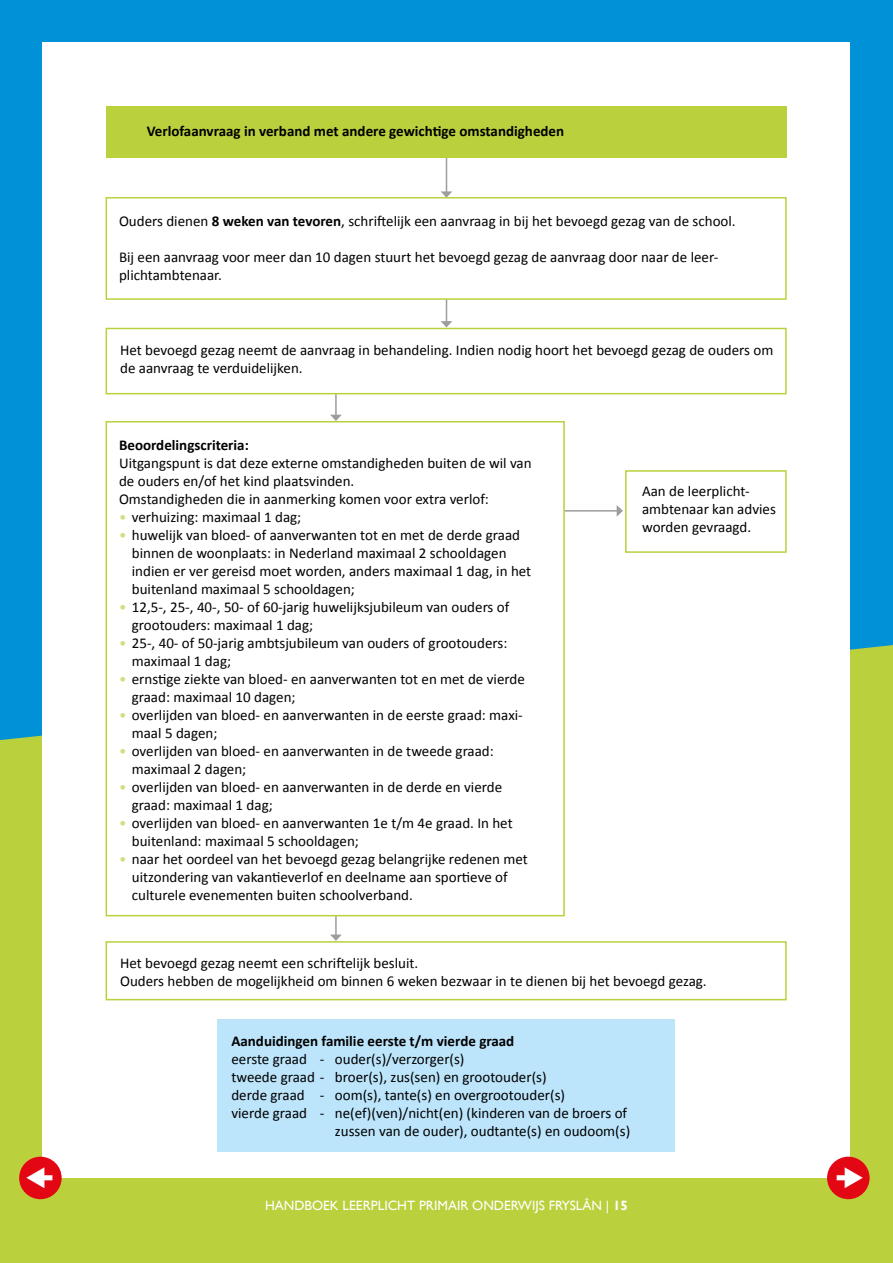
<style>
.page{position:relative;width:893px;height:1263px;background:#fff}
.page>*{position:absolute;margin:0;border:0;box-sizing:border-box;transform-origin:0 0}
.t1{font:15px/18px "Calibri";color:#000}
.t2{font:700 15px "Calibri";color:#000}
.t3{font:13.5px "Gill Sans";color:#fff}
.s1{font-weight:700}
.s2{color:#d2de81}
</style>
<div class="page">
<div style="left:0;top:0;width:893px;height:893px;background:#0091d7"></div>
<div style="left:0;top:645px;width:893px;height:618px;background:#bbd03d"></div>
<div style="left:43px;top:43px;width:807px;height:1135px;background:#fff"></div>
<div style="left:827px;top:1157px;width:43px;height:42px;background:#e30613;border-radius:50%"></div>
<div style="left:19px;top:1157px;width:43px;height:42px;background:#e30613;border-radius:50%"></div>
<hr style="left:446px;top:128px;width:1px;height:64px;background:#9d9d9c">
<svg style="left:441px;top:191px;width:11px;height:6px"></svg>
<hr style="left:446px;top:257px;width:1px;height:65px;background:#9d9d9c">
<svg style="left:441px;top:321px;width:11px;height:6px"></svg>
<hr style="left:335px;top:871px;width:2px;height:64px;background:#9d9d9c">
<svg style="left:330px;top:934px;width:12px;height:7px"></svg>
<hr style="left:335px;top:351px;width:2px;height:64px;background:#9d9d9c">
<svg style="left:330px;top:415px;width:12px;height:6px"></svg>
<hr style="left:553px;top:510px;width:64px;height:2px;background:#9d9d9c">
<svg style="left:617px;top:505px;width:6px;height:11px"></svg>
<div style="left:106px;top:106px;width:681px;height:51px;background:#bbd03d"></div>
<div style="left:106px;top:197px;width:681px;height:103px;background:#fff;border:2px solid #bbd03d"></div>
<div style="left:106px;top:328px;width:681px;height:66px;background:#fff;border:2px solid #bbd03d"></div>
<div style="left:106px;top:941px;width:681px;height:59px;background:#fff;border:2px solid #bbd03d"></div>
<div style="left:218px;top:1019px;width:457px;height:133px;background:#bce4fa"></div>
<div style="left:106px;top:421px;width:459px;height:495px;background:#fff;border:2px solid #bbd03d"></div>
<div style="left:625px;top:470px;width:162px;height:83px;background:#fff;border:2px solid #bbd03d"></div>
<p class="t2" style="left:147px;top:121px;width:419px">Verlofaanvraag in verband met andere gewichtige omstandigheden</p>
<p class="t1" style="left:119px;top:212px;width:618px">Ouders dienen <span class="s1">8 weken van tevoren</span>, schriftelijk een aanvraag in bij het bevoegd gezag van de school.</p>
<p class="t1" style="left:119px;top:248px;width:601px">Bij een aanvraag voor meer dan 10 dagen stuurt het bevoegd gezag de aanvraag door naar de leer&shy;plichtambtenaar.</p>
<p class="t1" style="left:120px;top:341px;width:655px">Het bevoegd gezag neemt de aanvraag in behandeling. Indien nodig hoort het bevoegd gezag de ouders om de aanvraag te verduidelijken.</p>
<p class="t2" style="left:119px;top:435px;width:131px">Beoordelingscriteria:</p>
<p class="t1" style="left:119px;top:454px;width:414px">Uitgangspunt is dat deze externe omstandigheden buiten de wil van de ouders en/of het kind plaatsvinden.</p>
<p class="t1" style="left:119px;top:490px;width:371px">Omstandigheden die in aanmerking komen voor extra verlof:</p>
<p class="t1" style="left:119px;top:508px;width:184px"><span class="s2">•</span> verhuizing: maximaal 1 dag;</p>
<p class="t1" style="left:132px;top:526px;width:401px;text-indent:-13px"><span class="s2">•</span> huwelijk van bloed- of aanverwanten tot en met de derde graad binnen de woonplaats: in Nederland maximaal 2 schooldagen indien er ver gereisd moet worden, anders maximaal 1 dag, in het buitenland maximaal 5 schooldagen;</p>
<p class="t1" style="left:132px;top:598px;width:379px;text-indent:-13px"><span class="s2">•</span> 12,5-, 25-, 40-, 50- of 60-jarig huwelijksjubileum van ouders of grootouders: maximaal 1 dag;</p>
<p class="t1" style="left:132px;top:634px;width:377px;text-indent:-13px"><span class="s2">•</span> 25-, 40- of 50-jarig ambtsjubileum van ouders of grootouders: maximaal 1 dag;</p>
<p class="t1" style="left:132px;top:670px;width:395px;text-indent:-13px"><span class="s2">•</span> ernstige ziekte van bloed- en aanverwanten tot en met de vierde graad: maximaal 10 dagen;</p>
<p class="t1" style="left:132px;top:706px;width:393px;text-indent:-13px"><span class="s2">•</span> overlijden van bloed- en aanverwanten in de eerste graad: maxi&shy;maal 5 dagen;</p>
<p class="t1" style="left:132px;top:742px;width:364px;text-indent:-13px"><span class="s2">•</span> overlijden van bloed- en aanverwanten in de tweede graad: maximaal 2 dagen;</p>
<p class="t1" style="left:132px;top:778px;width:372px;text-indent:-13px"><span class="s2">•</span> overlijden van bloed- en aanverwanten in de derde en vierde graad: maximaal 1 dag;</p>
<p class="t1" style="left:132px;top:814px;width:382px;text-indent:-13px"><span class="s2">•</span> overlijden van bloed- en aanverwanten 1e t/m 4e graad. In het buitenland: maximaal 5 schooldagen;</p>
<p class="t1" style="left:132px;top:850px;width:397px;text-indent:-13px"><span class="s2">•</span> naar het oordeel van het bevoegd gezag belangrijke redenen met uitzondering van vakantieverlof en deelname aan sportieve of culturele evenementen buiten schoolverband.</p>
<p class="t1" style="left:642px;top:482px;width:135px">Aan de leerplicht&shy;ambtenaar kan advies worden gevraagd.</p>
<p class="t1" style="left:120px;top:954px;width:300px">Het bevoegd gezag neemt een schriftelijk besluit.</p>
<p class="t1" style="left:120px;top:972px;width:588px">Ouders hebben de mogelijkheid om binnen 6 weken bezwaar in te dienen bij het bevoegd gezag.</p>
<p class="t2" style="left:231px;top:1031px;width:284px">Aanduidingen familie eerste t/m vierde graad</p>
<p class="t1" style="left:231px;top:1050px;width:235px">eerste graad - ouder(s)/verzorger(s)</p>
<p class="t1" style="left:231px;top:1068px;width:317px">tweede graad - broer(s), zus(sen) en grootouder(s)</p>
<p class="t1" style="left:231px;top:1086px;width:335px">derde graad - oom(s), tante(s) en overgrootouder(s)</p>
<p class="t1" style="left:231px;top:1104px;width:397px">vierde graad - ne(ef)(ven)/nicht(en) (kinderen van de broers of</p>
<p class="t1" style="left:335px;top:1122px;width:297px">zussen van de ouder), oudtante(s) en oudoom(s)</p>
<p class="t3" style="left:265px;top:1197px;width:364px">HANDBOEK LEERPLICHT PRIMAIR ONDERWIJS FRYSLÂN | <span class="s1">15</span></p>
</div>
